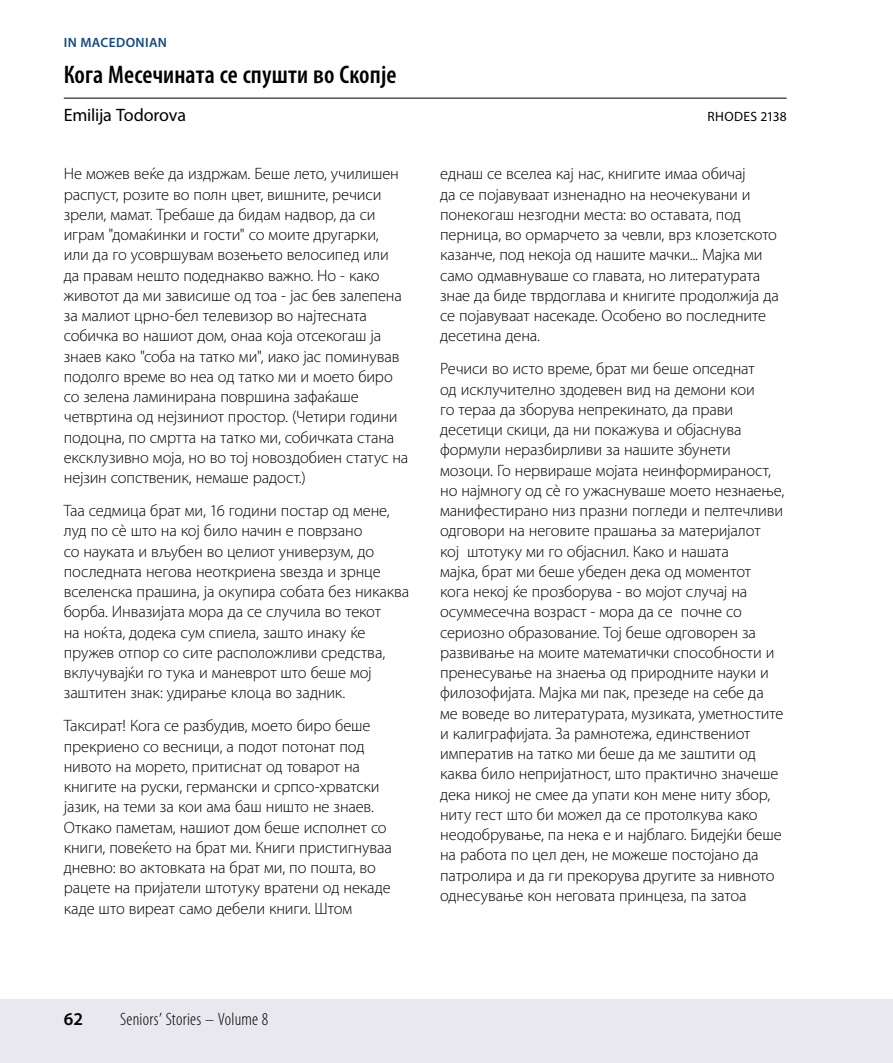
<style>
.page{position:relative;width:893px;height:1063px;background:#fff}
.page>*{position:absolute;margin:0;border:0;box-sizing:border-box;transform-origin:0 0}
._00_H2_no_TOC{font:600 condensed 25.5px "Myriad Pro";letter-spacing:.005em;color:#000}
.t1{font:300 condensed 18px "Myriad Pro";letter-spacing:.015em;color:#000}
._02_Name_noTOC{font:18px "Myriad Pro";letter-spacing:-.01em;color:#000}
.t2{font:600 18px "Myriad Pro";color:#000}
._02_Body_Copy{font:300 16.5px/20.2px "Myriad Pro";letter-spacing:-.01em;color:#000}
.Language{font:600 13.5px "Myriad Pro";letter-spacing:.03em;color:#174a7c}
._02_Name_noTOC-2{font:13.5px "Myriad Pro";letter-spacing:.03em;color:#000}
</style>
<div class="page">
<div style="left:0;top:999px;width:893px;height:64px;background:#e8e8ee"></div>
<hr style="left:64px;top:98px;width:723px;height:1px;background:#000">
<p class="Language" style="left:64px;top:34px;width:105px">IN MACEDONIAN</p>
<h2 class="_00_H2_no_TOC" style="left:64px;top:59px;width:334px">Кога Месечината се спушти во Скопје</h2>
<p class="_02_Name_noTOC" style="left:64px;top:104px;width:124px">Emilija Todorova</p>
<p class="_02_Name_noTOC-2" style="left:707px;top:108px;width:81px">RHODES 2138</p>
<p class="_02_Body_Copy" style="left:64px;top:164px;width:346px">Не можев веќе да издржам. Беше лето, училишен распуст, розите во полн цвет, вишните, речиси зрели, мамат. Требаше да бидам надвор, да си играм "домаќинки и гости" со моите другарки,<br>или да го усовршувам возењето велосипед или да правам нешто подеднакво важно. Но - како животот да ми зависише од тоа - јас бев залепена за малиот црно-бел телевизор во најтесната собичка во нашиот дом, онаа која отсекогаш ја знаев како "соба на татко ми", иако јас поминував подолго време во неа од татко ми и моето биро со зелена ламинирана површина зафаќаше четвртина од нејзиниот простор. (Четири години подоцна, по смртта на татко ми, собичката стана ексклузивно моја, но во тој новоздобиен статус на нејзин сопственик, немаше радост.)</p>
<p class="_02_Body_Copy" style="left:64px;top:500px;width:347px">Таа седмица брат ми, 16 години постар од мене, луд по сè што на кој било начин е поврзано<br>со науката и вљубен во целиот универзум, до последната негова неоткриена ѕвезда и зрнце вселенска прашина, ја окупира собата без никаква борба. Инвазијата мора да се случила во текот<br>на ноќта, додека сум спиела, зашто инаку ќе пружев отпор со сите расположливи средства, вклучувајќи го тука и маневрот што беше мој заштитен знак: удирање клоца во задник.</p>
<p class="_02_Body_Copy" style="left:64px;top:716px;width:330px">Таксират! Кога се разбудив, моето биро беше прекриено со весници, а подот потонат под нивото на морето, притиснат од товарот на книгите на руски, германски и српсо-хрватски јазик, на теми за кои ама баш ништо не знаев.<br>Откако паметам, нашиот дом беше исполнет со книги, повеќето на брат ми. Книги пристигнуваа дневно: во актовката на брат ми, по пошта, во рацете на пријатели штотуку вратени од некаде каде што виреат само дебели книги. Штом</p>
<p class="_02_Body_Copy" style="left:440px;top:164px;width:340px">еднаш се вселеа кај нас, книгите имаа обичај<br>да се појавуваат изненадно на неочекувани и понекогаш незгодни места: во оставата, под перница, во ормарчето за чевли, врз клозетското казанче, под некоја од нашите мачки... Мајка ми само одмавнуваше со главата, но литературата знае да биде тврдоглава и книгите продолжија да се појавуваат насекаде. Особено во последните десетина дена.</p>
<p class="_02_Body_Copy" style="left:440px;top:359px;width:346px">Речиси во исто време, брат ми беше опседнат<br>од исклучително здодевен вид на демони кои<br>го тераа да зборува непрекинато, да прави десетици скици, да ни покажува и објаснува формули неразбирливи за нашите збунети мозоци. Го нервираше мојата неинформираност, но најмногу од сè го ужаснуваше моето незнаење, манифестирано низ празни погледи и пелтечливи одговори на неговите прашања за материјалот<br>кој штотуку ми го објаснил. Како и нашата<br>мајка, брат ми беше убеден дека од моментот кога некој ќе прозборува - во мојот случај на осуммесечна возраст - мора да се почне со сериозно образование. Тој беше одговорен за развивање на моите математички способности и пренесување на знаења од природните науки и филозофијата. Мајка ми пак, презеде на себе да ме воведе во литературата, музиката, уметностите и калиграфијата. За рамнотежа, единствениот императив на татко ми беше да ме заштити од каква било непријатност, што практично значеше дека никој не смее да упати кон мене ниту збор, ниту гест што би можел да се протолкува како неодобрување, па нека е и најблаго. Бидејќи беше на работа по цел ден, не можеше постојано да патролира и да ги прекорува другите за нивното однесување кон неговата принцеза, па затоа</p>
<p class="t2" style="left:64px;top:1008px;width:21px">62</p>
<p class="t1" style="left:120px;top:1009px;width:150px">Seniors’ Stories – Volume 8</p>
</div>
